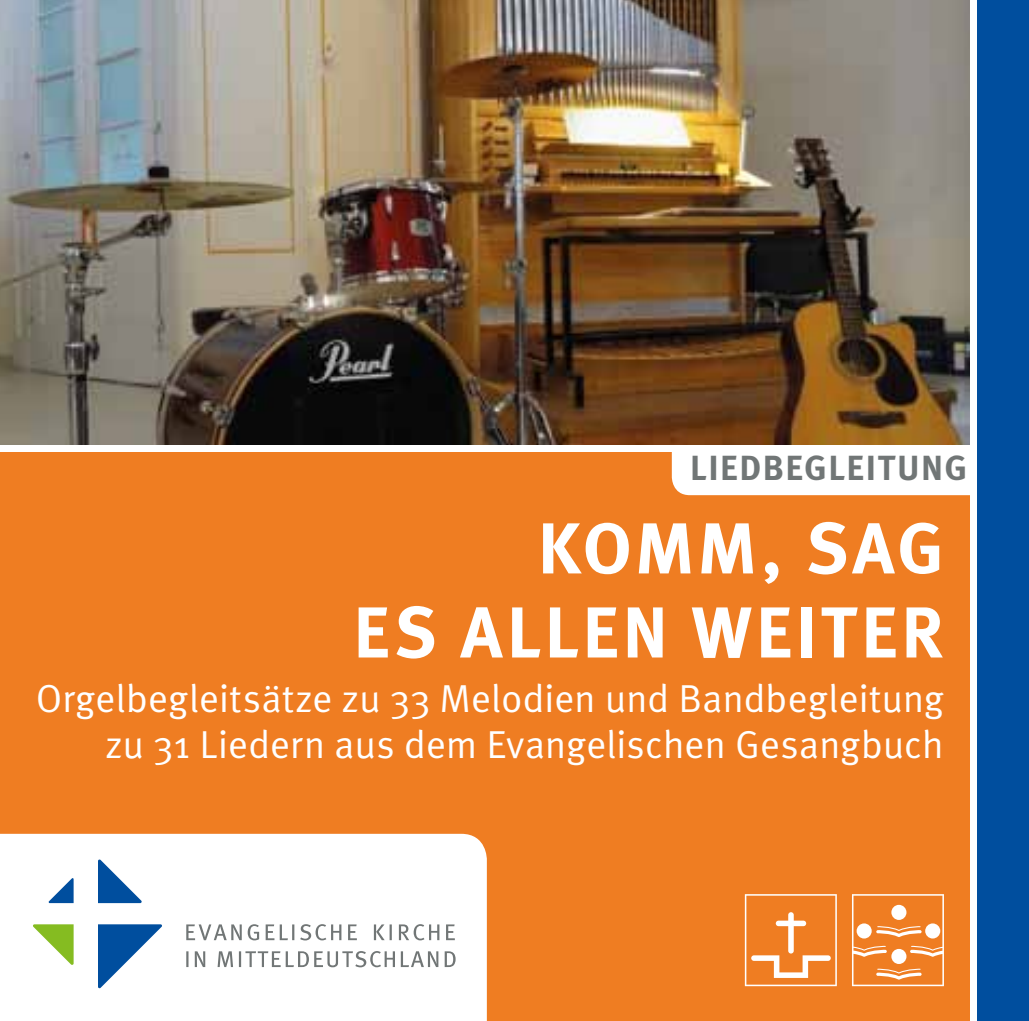
<style>
.page{position:relative;width:1029px;height:1021px;background:#fff}
.page>*{position:absolute;margin:0;border:0;box-sizing:border-box;transform-origin:0 0}
.t1{font:700 72px/84px "Meta OT";letter-spacing:.05em;color:#fff;text-align:right}
.t2{font:39px/46.8px "Meta OT";letter-spacing:-.005em;color:#fff;text-align:right}
.t3{font:700 34.8px "Meta OT";letter-spacing:.045em;color:#717676}
</style>
<div class="page">
<div style="left:978px;top:0;width:51px;height:1020px;background:#004e9e"></div>
<div style="left:0;top:452px;width:969px;height:568px;background:#ef7d22"></div>
<div style="left:0;top:833px;width:487px;height:187px;background:#fff"></div>
<svg style="left:32px;top:859px;width:130px;height:129px;background:#c1d5de"></svg>
<svg style="left:186px;top:951px;width:270px;height:16px;background:#d4d6d6"></svg>
<svg style="left:186px;top:924px;width:269px;height:16px;background:#d7d9d9"></svg>
<svg style="left:852px;top:894px;width:92px;height:92px"></svg>
<svg style="left:745px;top:894px;width:92px;height:92px"></svg>
<img style="left:0;top:0;width:969px;height:444px">
<div style="left:672px;top:452px;width:297px;height:43px;background:#fff"></div>
<p class="t3" style="left:690px;top:447px;width:279px">LIEDBEGLEITUNG</p>
<h1 class="t1" style="left:353px;top:508px;width:592px">KOMM, SAG<br>ES ALLEN WEITER</h1>
<p class="t2" style="left:36px;top:675px;width:910px">Orgelbegleitsätze zu 33 Melodien und Bandbegleitung zu 31 Liedern aus dem Evangelischen Gesangbuch</p>
</div>
